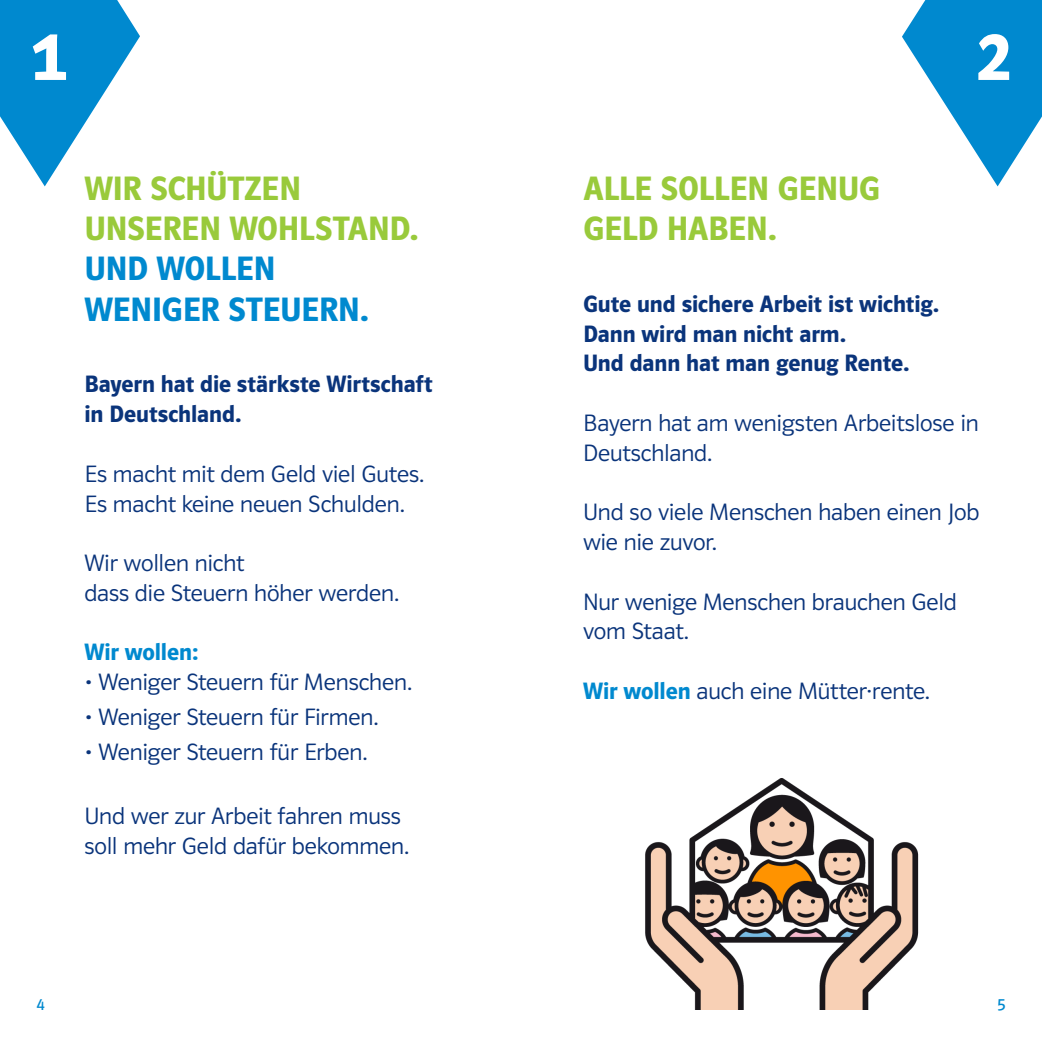
<style>
.page{position:relative;width:1042px;height:1042px;background:#fff}
.page>*{position:absolute;margin:0;border:0;box-sizing:border-box;transform-origin:0 0}
.t1{font:600 73.5px "Polo 22 R";color:#fff}
.t2{font:600 35px/40.2px "Polo 22 R";letter-spacing:-.01em;color:#99ca3b}
.t3{font:600 35px/40.2px "Polo 22 R";letter-spacing:-.005em;color:#0089cf}
.t4{font:24.5px/29.8px "Polo 22 R Leicht";letter-spacing:-.005em;color:#0a347b}
.t5{font:600 24.5px/29.8px "Polo 22 R";letter-spacing:-.005em;color:#0a347b}
.t6{font:600 24.5px "Polo 22 R";letter-spacing:-.005em;color:#0089cf}
.t7{font:17.5px "Polo 22 R Buch";color:#0089cf}
.s1{font-family:"Polo 22 R";font-weight:600;color:#0089cf}
</style>
<div class="page">
<img style="left:645px;top:778px;width:274px;height:232px">
<svg style="left:0;top:0;width:140px;height:186px"></svg>
<svg style="left:902px;top:0;width:140px;height:186px"></svg>
<h1 class="t1" style="left:31px;top:17px;width:36px">1</h1>
<h1 class="t1" style="left:976px;top:17px;width:36px">2</h1>
<h2 class="t2" style="left:84px;top:169px;width:335px">WIR SCHÜTZEN<br>UNSEREN WOHLSTAND.</h2>
<h2 class="t3" style="left:84px;top:249px;width:286px">UND WOLLEN<br>WENIGER STEUERN.</h2>
<p class="t5" style="left:84px;top:370px;width:350px">Bayern hat die stärkste Wirtschaft in Deutschland.</p>
<p class="t4" style="left:84px;top:459px;width:341px">Es macht mit dem Geld viel Gutes.<br>Es macht keine neuen Schulden.</p>
<p class="t4" style="left:84px;top:548px;width:316px">Wir wollen nicht<br>dass die Steuern höher werden.</p>
<p class="t6" style="left:84px;top:639px;width:115px">Wir wollen:</p>
<p class="t4" style="left:84px;top:667px;width:329px">• Weniger Steuern für Menschen.</p>
<p class="t4" style="left:84px;top:702px;width:295px">• Weniger Steuern für Firmen.</p>
<p class="t4" style="left:84px;top:736px;width:285px">• Weniger Steuern für Erben.</p>
<p class="t4" style="left:84px;top:801px;width:326px">Und wer zur Arbeit fahren muss soll mehr Geld dafür bekommen.</p>
<h2 class="t2" style="left:583px;top:169px;width:299px">ALLE SOLLEN GENUG<br>GELD HABEN.</h2>
<p class="t5" style="left:583px;top:289px;width:358px">Gute und sichere Arbeit ist wichtig.<br>Dann wird man nicht arm.<br>Und dann hat man genug Rente.</p>
<p class="t4" style="left:583px;top:408px;width:397px">Bayern hat am wenigsten Arbeitslose in<br>Deutschland.</p>
<p class="t4" style="left:583px;top:497px;width:398px">Und so viele Menschen haben einen Job wie nie zuvor.</p>
<p class="t4" style="left:583px;top:586px;width:375px">Nur wenige Menschen brauchen Geld vom Staat.</p>
<p class="t4" style="left:583px;top:676px;width:348px"><span class="s1">Wir wollen</span> auch eine Mütter·rente.</p>
<p class="t7" style="left:36px;top:995px;width:10px">4</p>
<p class="t7" style="left:997px;top:995px;width:10px">5</p>
</div>
